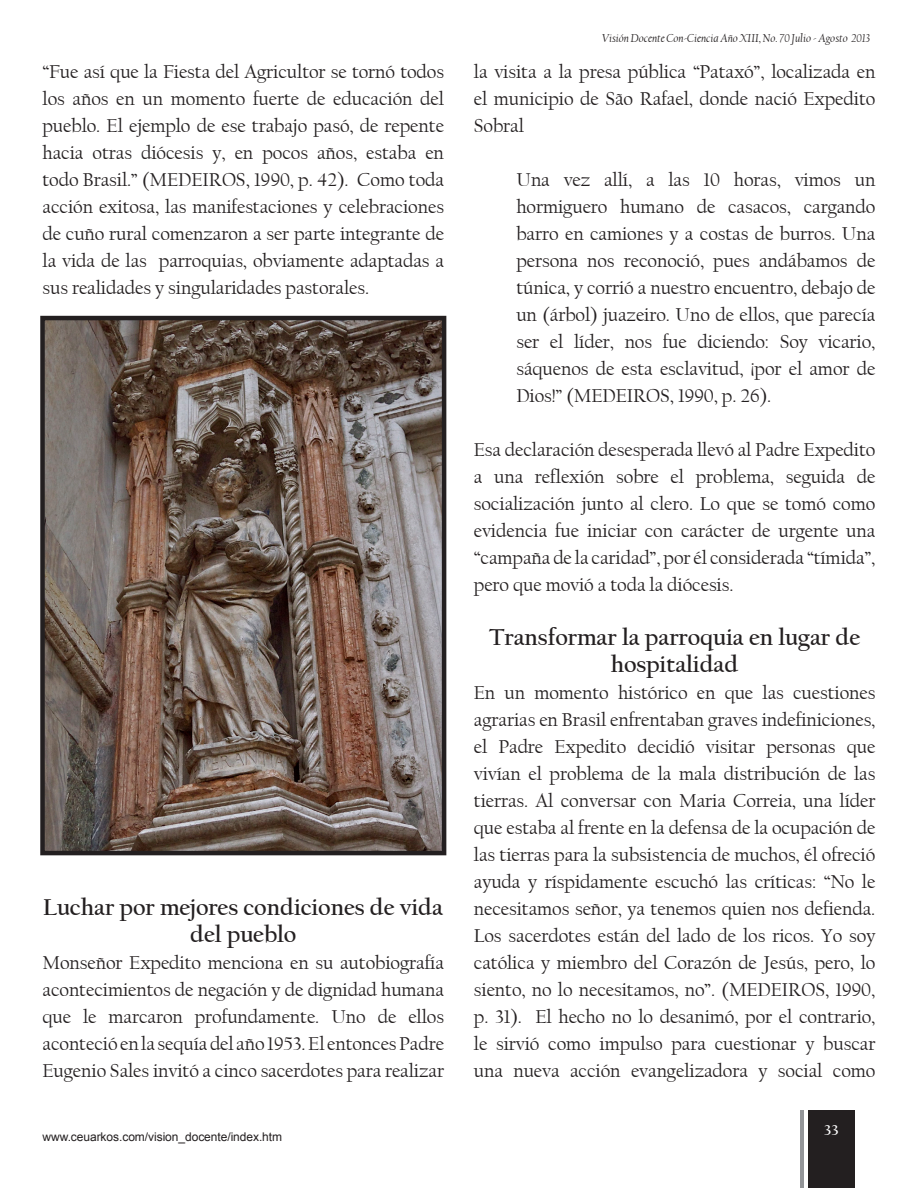
<style>
.page{position:relative;width:918px;height:1188px;background:#fff}
.page>*{position:absolute;margin:0;border:0;box-sizing:border-box;transform-origin:0 0}
.t1{font:700 24px/27px "Californian FB";letter-spacing:-.005em;color:#231f20;text-align:center}
.t2{font:19.5px/27px "Californian FB";letter-spacing:-.005em;color:#231f20;text-align:justify}
.t3{font:700 15px "Californian FB";color:#fff}
.t4{font:italic 12px "Californian FB";letter-spacing:-.005em;color:#231f20}
.t5{font:12px "Arial";letter-spacing:-.005em;color:#231f20}
</style>
<div class="page">
<div style="left:808px;top:1110px;width:46px;height:78px;background:#231f20"></div>
<hr style="left:801px;top:1110px;width:3px;height:78px;background:#939598">
<img style="left:45px;top:321px;width:396px;height:529px">
<div style="left:40px;top:316px;width:406px;height:539px;border:4px solid #231f20"></div>
<p class="t2" style="left:43px;top:59px;width:403px">“Fue así que la Fiesta del Agricultor se tornó todos los años en un momento fuerte de educación del pueblo. El ejemplo de ese trabajo pasó, de repente hacia otras diócesis y, en pocos años, estaba en todo Brasil.” (MEDEIROS, 1990, p. 42). Como toda acción exitosa, las manifestaciones y celebraciones de cuño rural comenzaron a ser parte integrante de la vida de las parroquias, obviamente adaptadas a sus realidades y singularidades pastorales.</p>
<p class="t1" style="left:43px;top:894px;width:401px">Luchar por mejores condiciones de vida del pueblo</p>
<p class="t2" style="left:43px;top:950px;width:403px">Monseñor Expedito menciona en su autobiografía acontecimientos de negación y de dignidad humana que le marcaron profundamente. Uno de ellos aconteció en la sequía del año 1953. El entonces Padre Eugenio Sales invitó a cinco sacerdotes para realizar</p>
<p class="t5" style="left:43px;top:1129px;width:241px">www.ceuarkos.com/vision_docente/index.htm</p>
<p class="t4" style="left:602px;top:31px;width:270px">Visión Docente Con-Ciencia Año XIII, No. 70 Julio - Agosto 2013</p>
<p class="t2" style="left:474px;top:59px;width:403px">la visita a la presa pública “Pataxó”, localizada en el municipio de São Rafael, donde nació Expedito Sobral</p>
<p class="t2" style="left:516px;top:167px;width:361px">Una vez allí, a las 10 horas, vimos un hormiguero humano de casacos, cargando barro en camiones y a costas de burros. Una persona nos reconoció, pues andábamos de túnica, y corrió a nuestro encuentro, debajo de un (árbol) juazeiro. Uno de ellos, que parecía ser el líder, nos fue diciendo: Soy vicario, sáquenos de esta esclavitud, ¡por el amor de Dios!” (MEDEIROS, 1990, p. 26).</p>
<p class="t2" style="left:474px;top:437px;width:403px">Esa declaración desesperada llevó al Padre Expedito a una reflexión sobre el problema, seguida de socialización junto al clero. Lo que se tomó como evidencia fue iniciar con carácter de urgente una “campaña de la caridad”, por él considerada “tímida”, pero que movió a toda la diócesis.</p>
<p class="t1" style="left:489px;top:624px;width:373px">Transformar la parroquia en lugar de hospitalidad</p>
<p class="t2" style="left:474px;top:680px;width:403px">En un momento histórico en que las cuestiones agrarias en Brasil enfrentaban graves indefiniciones, el Padre Expedito decidió visitar personas que vivían el problema de la mala distribución de las tierras. Al conversar con Maria Correia, una líder que estaba al frente en la defensa de la ocupación de las tierras para la subsistencia de muchos, él ofreció ayuda y ríspidamente escuchó las críticas: “No le necesitamos señor, ya tenemos quien nos defienda.<br>Los sacerdotes están del lado de los ricos. Yo soy católica y miembro del Corazón de Jesús, pero, lo siento, no lo necesitamos, no”. (MEDEIROS, 1990, p. 31). El hecho no lo desanimó, por el contrario, le sirvió como impulso para cuestionar y buscar una nueva acción evangelizadora y social como</p>
<p class="t3" style="left:824px;top:1121px;width:16px">33</p>
</div>
